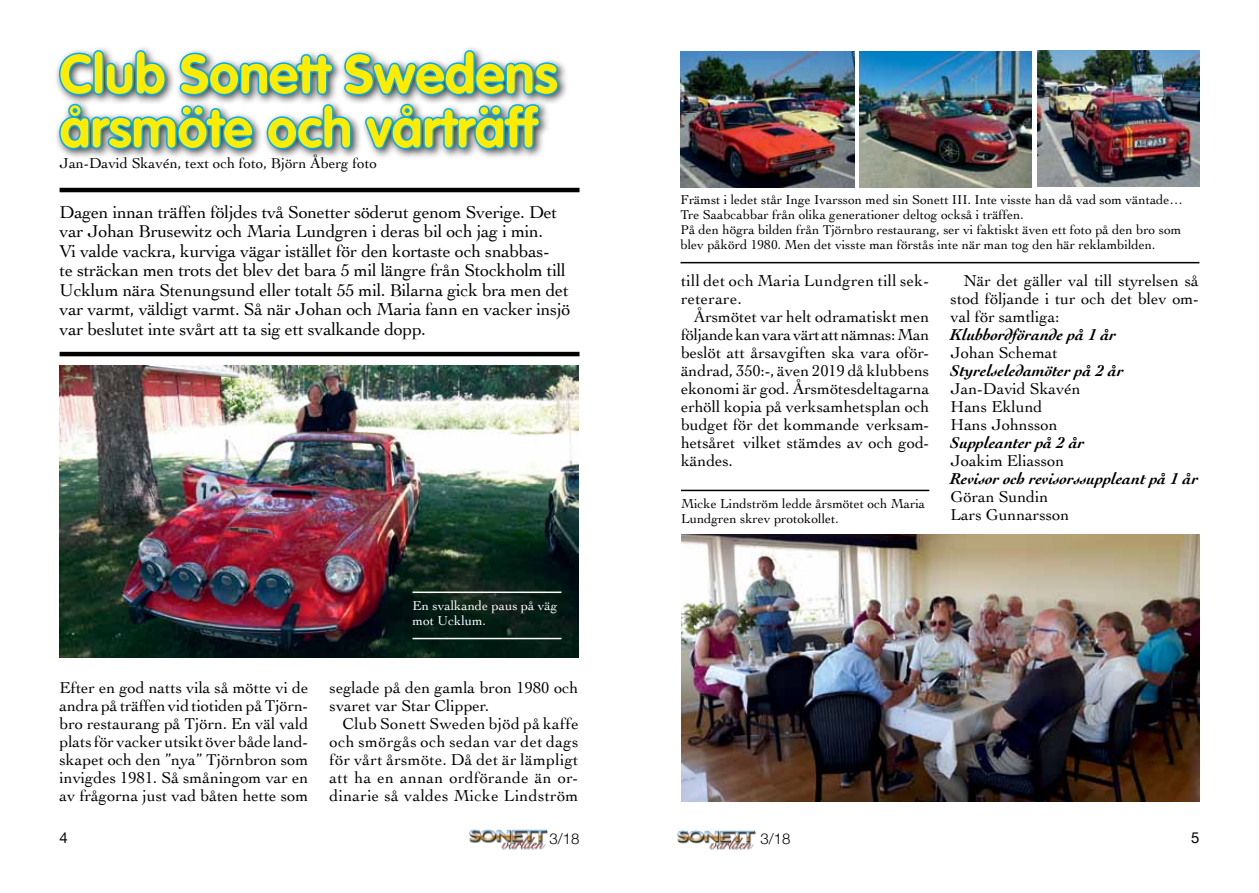
<style>
.page{position:relative;width:1259px;height:893px;background:#fff}
.page>*{position:absolute;margin:0;border:0;box-sizing:border-box;transform-origin:0 0}
.t1{font:700 54px/54px "VAG Rounded";color:#ffec00}
.t2{font:18px/19.5px "Cochin";letter-spacing:-.015em;color:#000}
.t3{font:16.5px/18px "Cochin";color:#000;text-align:justify}
.t4{font:italic 700 16.5px "Cochin";color:#000}
.t5{font:16.5px/18px "Cochin";letter-spacing:.02em;color:#000}
.t6{font:15px "Cochin";color:#000}
.t7{font:300 15px "Helvetica Neue";color:#000}
.t8{font:15px "Helvetica Neue";color:#000}
.t9{font:13.5px/15px "Cochin";color:#000}
.t10{font:13.5px/15px "Cochin";color:#fff}
</style>
<div class="page">
<img style="left:469px;top:830px;width:78px;height:20px">
<img style="left:677px;top:830px;width:78px;height:20px">
<hr style="left:681px;top:490px;width:248px;height:1px;background:#000">
<hr style="left:680px;top:262px;width:519px;height:1px;background:#000">
<div style="left:54px;top:45px;width:515px;height:115px;background:#000;opacity:.75"></div>
<svg style="left:57px;top:49px;width:503px;height:102px"></svg>
<hr style="left:60px;top:188px;width:519px;height:4px;background:#000">
<hr style="left:60px;top:352px;width:519px;height:4px;background:#000">
<img style="left:60px;top:366px;width:518px;height:291px">
<hr style="left:412px;top:591px;width:149px;height:2px;background:#fff">
<hr style="left:412px;top:638px;width:149px;height:1px;background:#fff">
<img style="left:680px;top:51px;width:174px;height:136px">
<img style="left:859px;top:51px;width:172px;height:136px">
<img style="left:1037px;top:50px;width:162px;height:136px">
<img style="left:681px;top:534px;width:518px;height:267px">
<h1 class="t1" style="left:60px;top:47px;width:499px">Club Sonett Swedens årsmöte och vårträff</h1>
<p class="t6" style="left:60px;top:153px;width:319px">Jan-David Skavén, text och foto, Björn Åberg foto</p>
<p class="t2" style="left:60px;top:201px;width:512px">Dagen innan träffen följdes två Sonetter söderut genom Sverige. Det var Johan Brusewitz och Maria Lundgren i deras bil och jag i min.<br>Vi valde vackra, kurviga vägar istället för den kortaste och snabbas-<br>te sträckan men trots det blev det bara 5 mil längre från Stockholm till Ucklum nära Stenungsund eller totalt 55 mil. Bilarna gick bra men det var varmt, väldigt varmt. Så när Johan och Maria fann en vacker insjö var beslutet inte svårt att ta sig ett svalkande dopp.</p>
<p class="t10" style="left:412px;top:598px;width:146px">En svalkande paus på väg mot Ucklum.</p>
<p class="t3" style="left:60px;top:678px;width:250px">Efter en god natts vila så mötte vi de andra på träffen vid tiotiden på Tjörn&shy;bro restaurang på Tjörn. En väl vald plats för vacker utsikt över både land&shy;skapet och den ”nya” Tjörnbron som invigdes 1981. Så småningom var en av frågorna just vad båten hette som</p>
<p class="t3" style="left:330px;top:678px;width:250px">seglade på den gamla bron 1980 och svaret var Star Clipper.</p>
<p class="t3" style="left:330px;top:714px;width:250px;text-indent:13px">Club Sonett Sweden bjöd på kaffe och smörgås och sedan var det dags för vårt årsmöte. Då det är lämpligt att ha en annan ordförande än or&shy;dinarie så valdes Micke Lindström</p>
<p class="t9" style="left:680px;top:192px;width:504px">Främst i ledet står Inge Ivarsson med sin Sonett III. Inte visste han då vad som väntade… Tre Saabcabbar från olika generationer deltog också i träffen.<br>På den högra bilden från Tjörnbro restaurang, ser vi faktiskt även ett foto på den bro som blev påkörd 1980. Men det visste man förstås inte när man tog den här reklambilden.</p>
<p class="t5" style="left:681px;top:271px;width:250px">till det och Maria Lundgren till sek&shy;reterare.</p>
<p class="t3" style="left:681px;top:307px;width:250px;text-indent:13px">Årsmötet var helt odramatiskt men följande kan vara värt att nämnas: Man beslöt att årsavgiften ska vara oför&shy;ändrad, 350:-, även 2019 då klubbens ekonomi är god. Årsmötesdeltagarna erhöll kopia på verksamhetsplan och budget för det kommande verksam&shy;hetsåret vilket stämdes av och god&shy;kändes.</p>
<p class="t9" style="left:681px;top:496px;width:246px">Micke Lindström ledde årsmötet och Maria<br>Lundgren skrev protokollet.</p>
<p class="t3" style="left:950px;top:270px;width:250px;text-indent:13px">När det gäller val till styrelsen så stod följande i tur och det blev om&shy;val för samtliga:</p>
<p class="t4" style="left:950px;top:323px;width:167px">Klubbordförande på 1 år</p>
<p class="t3" style="left:950px;top:342px;width:109px">Johan Schemat</p>
<p class="t4" style="left:950px;top:359px;width:175px">Styrelseledamöter på 2 år</p>
<p class="t3" style="left:950px;top:378px;width:132px;text-align:left">Jan-David Skavén<br>Hans Eklund<br>Hans Johnsson</p>
<p class="t4" style="left:950px;top:431px;width:135px">Suppleanter på 2 år</p>
<p class="t3" style="left:950px;top:450px;width:115px">Joakim Eliasson</p>
<p class="t4" style="left:950px;top:467px;width:249px">Revisor och revisorssuppleant på 1 år</p>
<p class="t3" style="left:950px;top:487px;width:120px">Göran Sundin<br>Lars Gunnarsson</p>
<p class="t8" style="left:60px;top:827px;width:10px">4</p>
<p class="t7" style="left:549px;top:827px;width:32px">3/18</p>
<p class="t7" style="left:760px;top:827px;width:32px">3/18</p>
<p class="t8" style="left:1191px;top:827px;width:10px">5</p>
</div>
